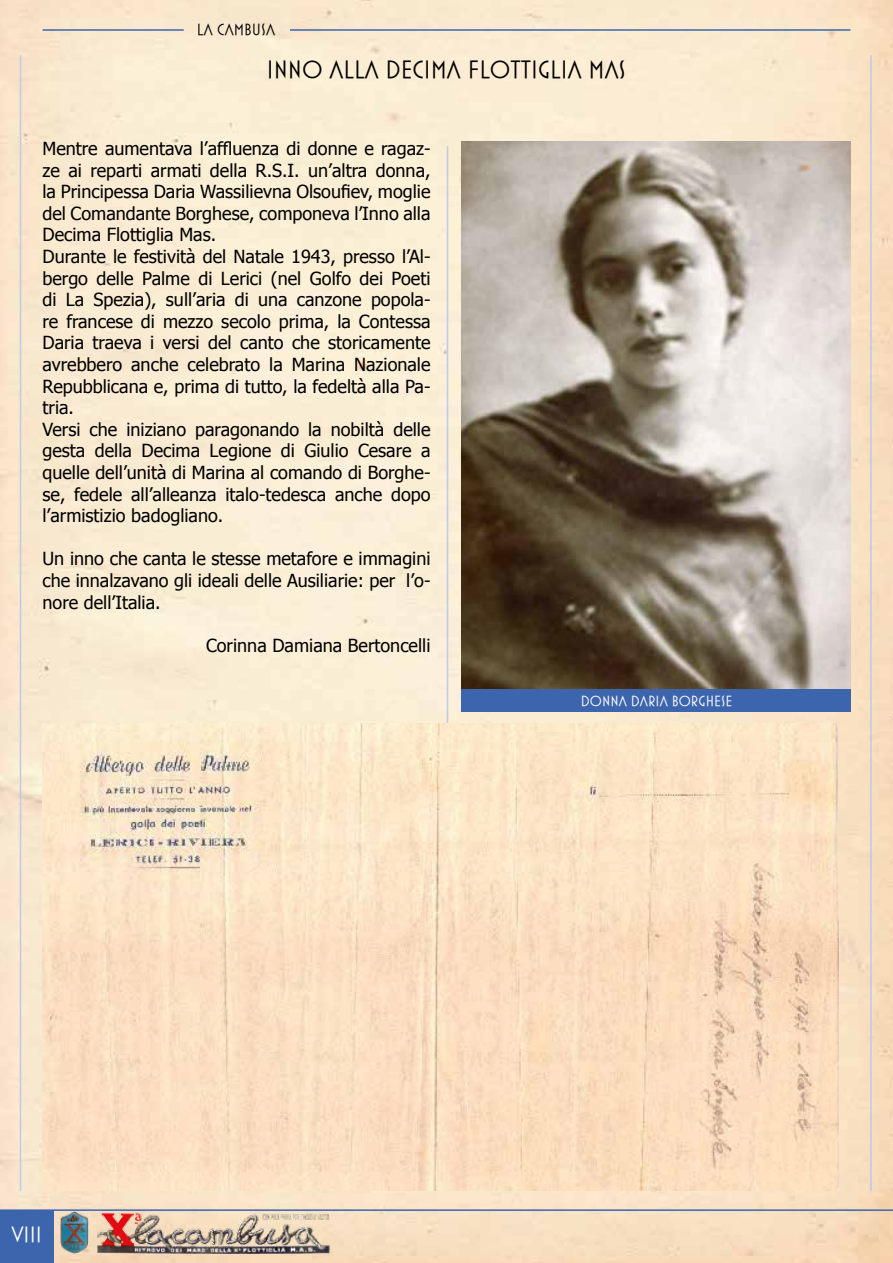
<style>
.page{position:relative;width:893px;height:1263px;background:#fff}
.page>*{position:absolute;margin:0;border:0;box-sizing:border-box;transform-origin:0 0}
.t1{font:25.5px "Mostra Three";color:#000}
.t2{font:22.5px "Mostra Three";color:#fff}
.t3{font:18px/21.6px "Tahoma";color:#000}
.t4{font:16.5px "Mostra Three";color:#000}
.t5{font:15px "Mostra Three";color:#fff}
</style>
<div class="page">
<img style="left:0;top:0;width:893px;height:1263px">
<hr style="left:0;top:1209px;width:893px;height:2px;background:#3d65ae">
<img style="left:96px;top:1211px;width:236px;height:42px">
<img style="left:61px;top:1211px;width:28px;height:42px">
<div style="left:0;top:1211px;width:53px;height:52px;background:#3d65ae"></div>
<hr style="left:290px;top:29px;width:560px;height:2px;background:#3d65ae">
<hr style="left:43px;top:29px;width:141px;height:2px;background:#3d65ae">
<hr style="left:447px;top:146px;width:1px;height:971px;background:#bfc9e8">
<hr style="left:870px;top:55px;width:2px;height:1136px;background:#bfc9e8">
<hr style="left:20px;top:55px;width:1px;height:1136px;background:#bfc9e8">
<img style="left:43px;top:724px;width:808px;height:467px">
<img style="left:461px;top:141px;width:389px;height:548px">
<div style="left:461px;top:689px;width:389px;height:23px;background:#3d65ae"></div>
<p class="t4" style="left:197px;top:20px;width:80px">LA CAMBUSA</p>
<h1 class="t1" style="left:267px;top:55px;width:361px">INNO ALLA DECIMA FLOTTIGLIA MAS</h1>
<p class="t3" style="left:43px;top:137px;width:390px">Mentre aumentava l’affluenza di donne e ragaz&shy;ze ai reparti armati della R.S.I. un’altra donna, la Principessa Daria Wassilievna Olsoufiev, moglie del Comandante Borghese, componeva l’Inno alla Decima Flottiglia Mas.<br>Durante le festività del Natale 1943, presso l’Al&shy;bergo delle Palme di Lerici (nel Golfo dei Poeti di La Spezia), sull’aria di una canzone popola&shy;re francese di mezzo secolo prima, la Contessa Daria traeva i versi del canto che storicamente avrebbero anche celebrato la Marina Nazionale Repubblicana e, prima di tutto, la fedeltà alla Pa&shy;tria.<br>Versi che iniziano paragonando la nobiltà delle gesta della Decima Legione di Giulio Cesare a quelle dell’unità di Marina al comando di Borghe&shy;se, fedele all’alleanza italo-tedesca anche dopo l’armistizio badogliano.</p>
<p class="t3" style="left:43px;top:547px;width:390px;text-align:justify">Un inno che canta le stesse metafore e immagini che innalzavano gli ideali delle Ausiliarie: per l’o&shy;nore dell’Italia.</p>
<p class="t3" style="left:206px;top:634px;width:226px">Corinna Damiana Bertoncelli</p>
<p class="t5" style="left:581px;top:693px;width:153px">DONNA DARIA BORGHESE</p>
<p class="t2" style="left:11px;top:1222px;width:32px">VIII</p>
</div>
